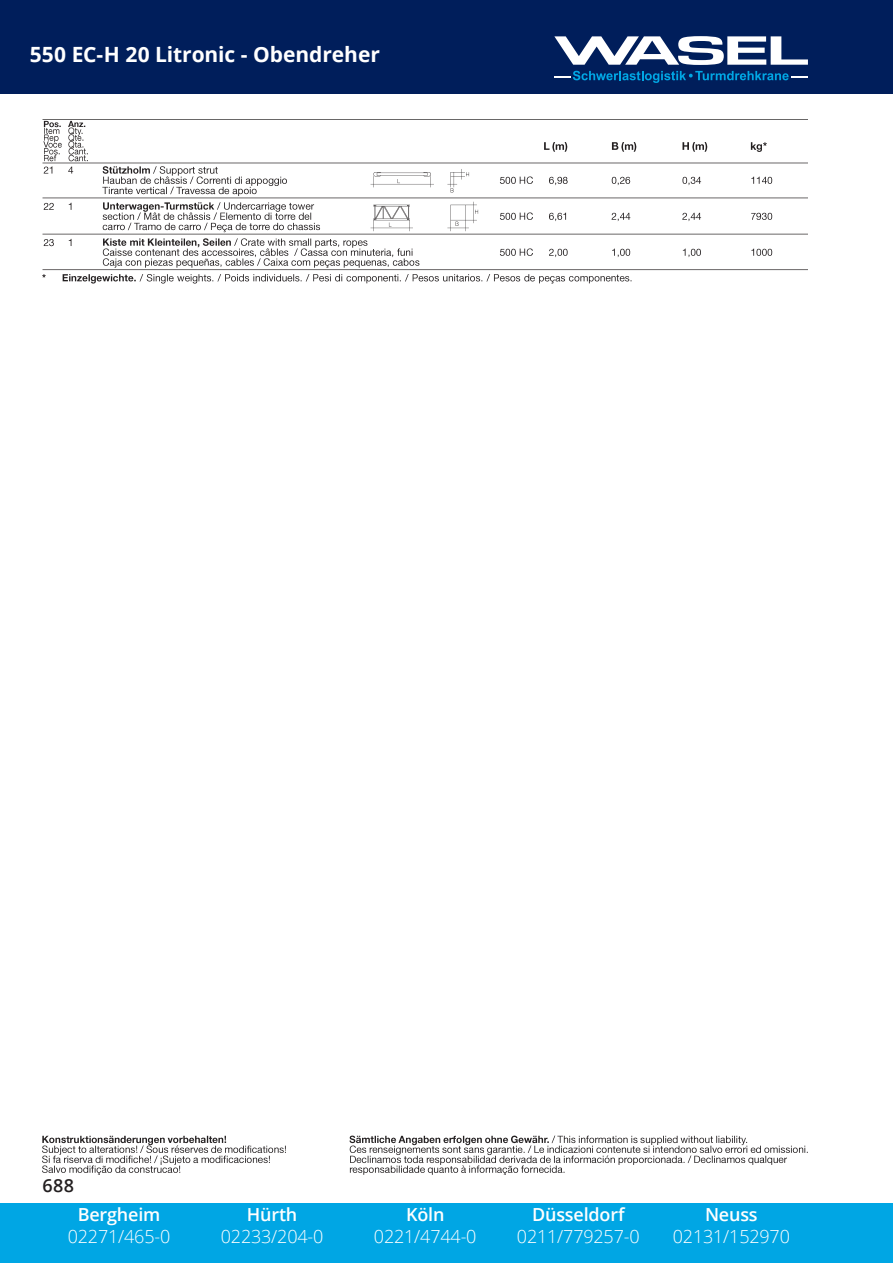
<style>
.page{position:relative;width:893px;height:1263px;background:#fff}
.page>*{position:absolute;margin:0;border:0;box-sizing:border-box;transform-origin:0 0}
.t1{font:700 21px "Open Sans";letter-spacing:-.005em;color:#fff}
.t2{font:300 18px "Open Sans";letter-spacing:-.01em;color:#fff}
.t3{font:600 18px "Open Sans";letter-spacing:-.01em;color:#fff}
.t4{font:600 18px "Open Sans";color:#231f20}
</style>
<div class="page">
<div style="left:0;top:0;width:893px;height:94px;background:#001e5b"></div>
<div style="left:0;top:1203px;width:893px;height:60px;background:#00a6e4"></div>
<svg style="left:554px;top:36px;width:254px;height:29px"></svg>
<svg style="left:554px;top:71px;width:254px;height:12px"></svg>
<img style="left:43px;top:119px;width:765px;height:1055px">
<p class="t1" style="left:30px;top:40px;width:352px">550 EC-H 20 Litronic - Obendreher</p>
<p class="t4" style="left:43px;top:1173px;width:33px">688</p>
<p class="t3" style="left:78px;top:1202px;width:84px">Bergheim</p>
<p class="t2" style="left:68px;top:1224px;width:104px">02271/465-0</p>
<p class="t3" style="left:247px;top:1202px;width:52px">Hürth</p>
<p class="t2" style="left:221px;top:1224px;width:104px">02233/204-0</p>
<p class="t3" style="left:406px;top:1202px;width:40px">Köln</p>
<p class="t2" style="left:374px;top:1224px;width:104px">0221/4744-0</p>
<p class="t3" style="left:532px;top:1202px;width:94px">Düsseldorf</p>
<p class="t2" style="left:517px;top:1224px;width:124px">0211/779257-0</p>
<p class="t3" style="left:705px;top:1202px;width:54px">Neuss</p>
<p class="t2" style="left:673px;top:1224px;width:119px">02131/152970</p>
</div>
